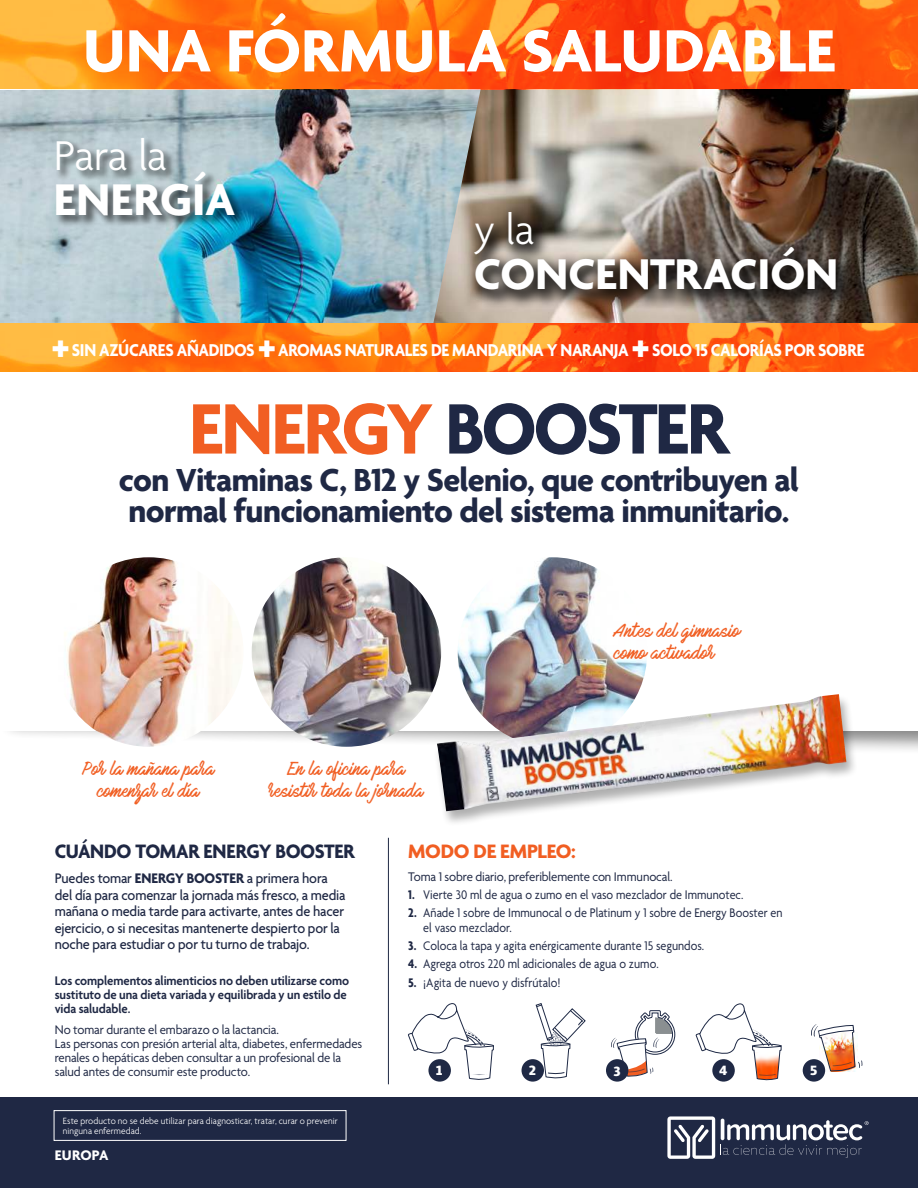
<style>
.page{position:relative;width:918px;height:1188px;background:#fff}
.page>*{position:absolute;margin:0;border:0;box-sizing:border-box;transform-origin:0 0}
.t1{font:700 77.1px "Agenda";letter-spacing:-.04em;color:#1f2844;scale:.95 1}
.t2{font:700 64.5px "Agenda";letter-spacing:-.005em;color:#fff}
.t3{font:700 48px "Agenda";letter-spacing:.01em;color:#fff}
.t4{font:700 46.5px "Agenda";color:#fff}
.t5{font:300 45px "Agenda";letter-spacing:-.015em;color:#fff}
.t6{font:700 44.55px "Agenda";color:#fff;scale:.91 1}
.t7{font:700 34.5px/31.5px "Agenda";letter-spacing:-.02em;color:#1f2844}
.t8{font:700 21px "Agenda";letter-spacing:-.02em;color:#1f2844;scale:.95 1}
.t9{font:700 21px "Agenda";letter-spacing:-.015em;color:#f15e22}
.t10{font:700 18.6px "Agenda";letter-spacing:-.025em;color:#fff;scale:.91 1}
.t11{font:16.5px/22.5px "Mark My Words";color:#f15e22;text-align:center}
.t12{font:500 15px/16.5px "Agenda";letter-spacing:-.015em;color:#1f2844;scale:.95 1}
.t13{font:700 15px "Agenda";letter-spacing:.015em;color:#fff}
.t14{font:13.95px "Skolar Sans Latn Eb";color:#fff}
.t15{font:13.5px/15.8px "Agenda";letter-spacing:-.005em;color:#1f2844;scale:.9 1}
.t16{font:13.5px/14.2px "Agenda";letter-spacing:-.005em;color:#1f2844;scale:.95 1}
.t17{font:600 13.5px/14.2px "Agenda";letter-spacing:-.01em;color:#1f2844;scale:.95 1}
.t18{font:300 9.75px/10.5px "Agenda";letter-spacing:.01em;color:#fff;scale:.95 1}
.s1{color:#f15e22}
.s2{font-weight:700}
</style>
<div class="page">
<img style="left:484px;top:89px;width:434px;height:235px">
<img style="left:0;top:89px;width:484px;height:235px">
<svg style="left:11px;top:731px;width:907px;height:19px"></svg>
<img style="left:0;top:0;width:918px;height:89px">
<div style="left:466px;top:205px;width:389px;height:105px;background:#000;opacity:.75"></div>
<div style="left:54px;top:137px;width:192px;height:91px;background:#000;opacity:.55"></div>
<img style="left:0;top:324px;width:918px;height:48px">
<div style="left:0;top:1098px;width:918px;height:90px;background:#1f2844"></div>
<hr style="left:721px;top:1119px;width:3px;height:21px;background:#fff;border-radius:2px">
<svg style="left:667px;top:1116px;width:48px;height:43px"></svg>
<svg style="left:721px;top:1120px;width:148px;height:38px"></svg>
<div style="left:54px;top:1110px;width:292px;height:31px;border:1px solid #fff"></div>
<hr style="left:388px;top:838px;width:1px;height:246px;background:#1f2844">
<svg style="left:408px;top:1003px;width:86px;height:78px"></svg>
<svg style="left:611px;top:1010px;width:65px;height:67px"></svg>
<svg style="left:535px;top:1003px;width:51px;height:78px"></svg>
<img style="left:810px;top:1024px;width:53px;height:51px">
<div style="left:428px;top:1059px;width:23px;height:23px;background:#1f2945;border-radius:50%"></div>
<div style="left:522px;top:1059px;width:22px;height:23px;background:#1f2945;border-radius:50%"></div>
<div style="left:606px;top:1059px;width:22px;height:23px;background:#1f2945;border-radius:50%"></div>
<div style="left:803px;top:1059px;width:22px;height:23px;background:#1f2945;border-radius:50%"></div>
<svg style="left:695px;top:1003px;width:87px;height:79px"></svg>
<img style="left:54px;top:557px;width:189px;height:190px;border-radius:95px">
<img style="left:252px;top:557px;width:189px;height:190px;border-radius:95px">
<img style="left:458px;top:557px;width:189px;height:190px;border-radius:95px">
<div style="left:433px;top:694px;width:426px;height:133px;background:#000;opacity:.31"></div>
<img style="left:437px;top:694px;width:409px;height:117px">
<h2 class="t2" style="left:83px;top:13px;width:753px">UNA FÓRMULA SALUDABLE</h2>
<h3 class="t5" style="left:54px;top:138px;width:115px">Para la</h3>
<h3 class="t3" style="left:54px;top:171px;width:183px">ENERGÍA</h3>
<h3 class="t5" style="left:474px;top:212px;width:62px">y la</h3>
<h3 class="t4" style="left:474px;top:247px;width:366px">CONCENTRACIÓN</h3>
<h3 class="t6" style="left:51px;top:321px;width:22px">+</h3>
<h3 class="t10" style="left:72px;top:339px;width:202px">SIN AZÚCARES AÑADIDOS</h3>
<h3 class="t6" style="left:258px;top:321px;width:22px">+</h3>
<h3 class="t10" style="left:278px;top:339px;width:387px">AROMAS NATURALES DE MANDARINA Y NARANJA</h3>
<h3 class="t6" style="left:632px;top:321px;width:22px">+</h3>
<h3 class="t10" style="left:652px;top:339px;width:235px">SOLO 15 CALORÍAS POR SOBRE</h3>
<h1 class="t1" style="left:189px;top:384px;width:569px"><span class="s1">ENERGY</span> BOOSTER</h1>
<h3 class="t7" style="left:119px;top:464px;width:682px">con Vitaminas C, B12 y Selenio, que contribuyen al normal funcionamiento del sistema inmunitario.</h3>
<p class="t11" style="left:82px;top:758px;width:134px">Por la mañana para comenzar el día</p>
<p class="t11" style="left:269px;top:758px;width:156px">En la oficina para resistir toda la jornada</p>
<p class="t11" style="left:614px;top:620px;width:128px;text-align:left">Antes del gimnasio como activador</p>
<h3 class="t8" style="left:55px;top:839px;width:317px">CUÁNDO TOMAR ENERGY BOOSTER</h3>
<p class="t12" style="left:55px;top:871px;width:307px">Puedes tomar <span class="s2">ENERGY BOOSTER</span> a primera hora del día para comenzar la jornada más fresco, a media mañana o media tarde para activarte, antes de hacer ejercicio, o si necesitas mantenerte despierto por la noche para estudiar o por tu turno de trabajo.</p>
<p class="t17" style="left:55px;top:973px;width:311px">Los complementos alimenticios no deben utilizarse como sustituto de una dieta variada y equilibrada y un estilo de vida saludable.</p>
<p class="t16" style="left:55px;top:1022px;width:325px">No tomar durante el embarazo o la lactancia.<br>Las personas con presión arterial alta, diabetes, enfermedades renales o hepáticas deben consultar a un profesional de la salud antes de consumir este producto.</p>
<p class="t18" style="left:63px;top:1116px;width:291px">Este producto no se debe utilizar para diagnosticar, tratar, curar o prevenir ninguna enfermedad.</p>
<p class="t13" style="left:55px;top:1147px;width:55px">EUROPA</p>
<h3 class="t9" style="left:408px;top:839px;width:169px">MODO DE EMPLEO:</h3>
<p class="t16" style="left:408px;top:869px;width:280px">Toma 1 sobre diario, preferiblemente con Immunocal.</p>
<p class="t15" style="left:408px;top:886px;width:374px"><span class="s2">1.</span> Vierte 30 ml de agua o zumo en el vaso mezclador de Immunotec.</p>
<p class="t15" style="left:423px;top:904px;width:401px;text-indent:-15px"><span class="s2">2.</span> Añade 1 sobre de Immunocal o de Platinum y 1 sobre de Energy Booster en el vaso mezclador.</p>
<p class="t15" style="left:408px;top:938px;width:330px"><span class="s2">3.</span> Coloca la tapa y agita enérgicamente durante 15 segundos.</p>
<p class="t15" style="left:408px;top:956px;width:280px"><span class="s2">4.</span> Agrega otros 220 ml adicionales de agua o zumo.</p>
<p class="t15" style="left:408px;top:975px;width:171px"><span class="s2">5.</span> ¡Agita de nuevo y disfrútalo!</p>
<p class="t14" style="left:436px;top:1062px;width:8px">1</p>
<p class="t14" style="left:529px;top:1062px;width:9px">2</p>
<p class="t14" style="left:613px;top:1063px;width:9px">3</p>
<p class="t14" style="left:719px;top:1062px;width:10px">4</p>
<p class="t14" style="left:810px;top:1062px;width:9px">5</p>
</div>
